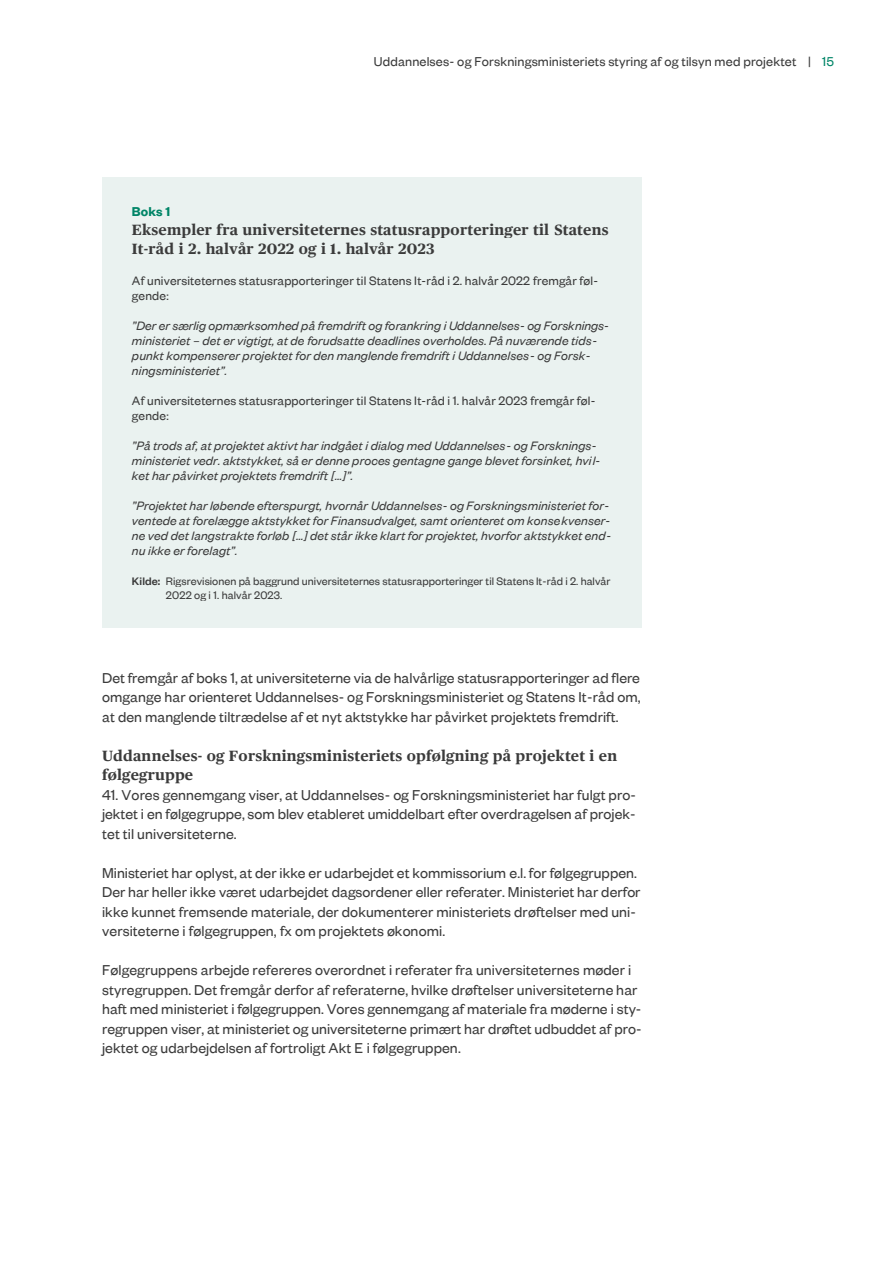
<style>
.page{position:relative;width:893px;height:1263px;background:#fff}
.page>*{position:absolute;margin:0;border:0;box-sizing:border-box;transform-origin:0 0}
.t1{font:15.9px/19.5px "Founders Grotesk";letter-spacing:.005em;color:#3b3b3b;text-align:justify}
.t2{font:700 15px/19.5px "Publico Text";letter-spacing:.01em;color:#3b3b3b}
.t3{font:14.25px "Founders Grotesk";letter-spacing:.01em;color:#3b3b3b}
.t4{font:600 14.25px "Founders Grotesk";color:#008567}
.t5{font:italic 13.5px/15px "Founders Grotesk";letter-spacing:.01em;color:#3b3b3b}
.t6{font:13.5px/15px "Founders Grotesk";letter-spacing:.015em;color:#3b3b3b}
.t7{font:12px/14.2px "Founders Grotesk";letter-spacing:.005em;color:#3b3b3b}
.s1{color:#008567}
.s2{font-weight:500}
</style>
<div class="page">
<div style="left:102px;top:177px;width:30px;height:26px;background:#eaf2f0"></div>
<div style="left:132px;top:177px;width:481px;height:26px;background:#eaf2f0"></div>
<div style="left:613px;top:177px;width:29px;height:26px;background:#eaf2f0"></div>
<div style="left:102px;top:203px;width:30px;height:399px;background:#eaf2f0"></div>
<div style="left:132px;top:203px;width:481px;height:16px;background:#eaf2f0"></div>
<div style="left:132px;top:219px;width:481px;height:20px;background:#eaf2f0"></div>
<div style="left:132px;top:239px;width:481px;height:19px;background:#eaf2f0"></div>
<div style="left:132px;top:258px;width:481px;height:15px;background:#eaf2f0"></div>
<div style="left:132px;top:273px;width:481px;height:15px;background:#eaf2f0"></div>
<div style="left:132px;top:288px;width:481px;height:15px;background:#eaf2f0"></div>
<div style="left:132px;top:303px;width:481px;height:15px;background:#eaf2f0"></div>
<div style="left:132px;top:318px;width:481px;height:15px;background:#eaf2f0"></div>
<div style="left:132px;top:333px;width:481px;height:15px;background:#eaf2f0"></div>
<div style="left:132px;top:348px;width:481px;height:15px;background:#eaf2f0"></div>
<div style="left:132px;top:363px;width:481px;height:15px;background:#eaf2f0"></div>
<div style="left:132px;top:378px;width:481px;height:15px;background:#eaf2f0"></div>
<div style="left:132px;top:393px;width:481px;height:15px;background:#eaf2f0"></div>
<div style="left:132px;top:408px;width:481px;height:15px;background:#eaf2f0"></div>
<div style="left:132px;top:423px;width:481px;height:15px;background:#eaf2f0"></div>
<div style="left:132px;top:438px;width:481px;height:15px;background:#eaf2f0"></div>
<div style="left:132px;top:453px;width:481px;height:15px;background:#eaf2f0"></div>
<div style="left:132px;top:468px;width:481px;height:15px;background:#eaf2f0"></div>
<div style="left:132px;top:483px;width:481px;height:15px;background:#eaf2f0"></div>
<div style="left:132px;top:498px;width:481px;height:15px;background:#eaf2f0"></div>
<div style="left:132px;top:513px;width:481px;height:15px;background:#eaf2f0"></div>
<div style="left:132px;top:528px;width:481px;height:15px;background:#eaf2f0"></div>
<div style="left:132px;top:543px;width:481px;height:15px;background:#eaf2f0"></div>
<div style="left:132px;top:558px;width:481px;height:15px;background:#eaf2f0"></div>
<div style="left:132px;top:573px;width:481px;height:14px;background:#eaf2f0"></div>
<div style="left:132px;top:587px;width:481px;height:15px;background:#eaf2f0"></div>
<div style="left:613px;top:203px;width:29px;height:399px;background:#eaf2f0"></div>
<div style="left:102px;top:602px;width:30px;height:26px;background:#eaf2f0"></div>
<div style="left:132px;top:602px;width:481px;height:26px;background:#eaf2f0"></div>
<div style="left:613px;top:602px;width:29px;height:26px;background:#eaf2f0"></div>
<p class="t3" style="left:374px;top:53px;width:461px">Uddannelses- og Forskningsministeriets styring af og tilsyn med projektet | <span class="s1">15</span></p>
<p class="t4" style="left:132px;top:202px;width:40px">Boks 1</p>
<p class="t2" style="left:132px;top:221px;width:478px">Eksempler fra universiteternes statusrapporteringer til Statens<br>It-råd i 2. halvår 2022 og i 1. halvår 2023</p>
<p class="t6" style="left:132px;top:274px;width:468px">Af universiteternes statusrapporteringer til Statens It-råd i 2. halvår 2022 fremgår føl&shy;gende:</p>
<p class="t5" style="left:132px;top:319px;width:478px">”Der er særlig opmærksomhed på fremdrift og forankring i Uddannelses- og Forsknings&shy;ministeriet – det er vigtigt, at de forudsatte deadlines overholdes. På nuværende tids&shy;punkt kompenserer projektet for den manglende fremdrift i Uddannelses- og Forsk&shy;ningsministeriet”.</p>
<p class="t6" style="left:132px;top:394px;width:465px">Af universiteternes statusrapporteringer til Statens It-råd i 1. halvår 2023 fremgår føl&shy;gende:</p>
<p class="t5" style="left:132px;top:439px;width:470px">”På trods af, at projektet aktivt har indgået i dialog med Uddannelses- og Forsknings&shy;ministeriet vedr. aktstykket, så er denne proces gentagne gange blevet forsinket, hvil&shy;ket har påvirket projektets fremdrift […]”.</p>
<p class="t5" style="left:132px;top:499px;width:481px">”Projektet har løbende efterspurgt, hvornår Uddannelses- og Forskningsministeriet for&shy;ventede at forelægge aktstykket for Finansudvalget, samt orienteret om konsekvenser&shy;ne ved det langstrakte forløb […] det står ikke klart for projektet, hvorfor aktstykket end&shy;nu ikke er forelagt”.</p>
<p class="t7" style="left:166px;top:574px;width:446px;text-indent:-34px"><span class="s2">Kilde:</span> Rigsrevisionen på baggrund universiteternes statusrapporteringer til Statens It-råd i 2. halvår<br>2022 og i 1. halvår 2023.</p>
<p class="t1" style="left:102px;top:668px;width:540px">Det fremgår af boks 1, at universiteterne via de halvårlige statusrapporteringer ad flere omgange har orienteret Uddannelses- og Forskningsministeriet og Statens It-råd om, at den manglende tiltrædelse af et nyt aktstykke har påvirket projektets fremdrift.</p>
<h3 class="t2" style="left:102px;top:747px;width:517px">Uddannelses- og Forskningsministeriets opfølgning på projektet i en følgegruppe</h3>
<p class="t1" style="left:102px;top:785px;width:535px">41. Vores gennemgang viser, at Uddannelses- og Forskningsministeriet har fulgt pro&shy;jektet i en følgegruppe, som blev etableret umiddelbart efter overdragelsen af projek&shy;tet til universiteterne.</p>
<p class="t1" style="left:102px;top:863px;width:540px;text-align:left">Ministeriet har oplyst, at der ikke er udarbejdet et kommissorium e.l. for følgegruppen.<br>Der har heller ikke været udarbejdet dagsordener eller referater. Ministeriet har derfor ikke kunnet fremsende materiale, der dokumenterer ministeriets drøftelser med uni&shy;versiteterne i følgegruppen, fx om projektets økonomi.</p>
<p class="t1" style="left:102px;top:961px;width:541px;text-align:left">Følgegruppens arbejde refereres overordnet i referater fra universiteternes møder i styregruppen. Det fremgår derfor af referaterne, hvilke drøftelser universiteterne har haft med ministeriet i følgegruppen. Vores gennemgang af materiale fra møderne i sty&shy;regruppen viser, at ministeriet og universiteterne primært har drøftet udbuddet af pro&shy;jektet og udarbejdelsen af fortroligt Akt E i følgegruppen.</p>
</div>
